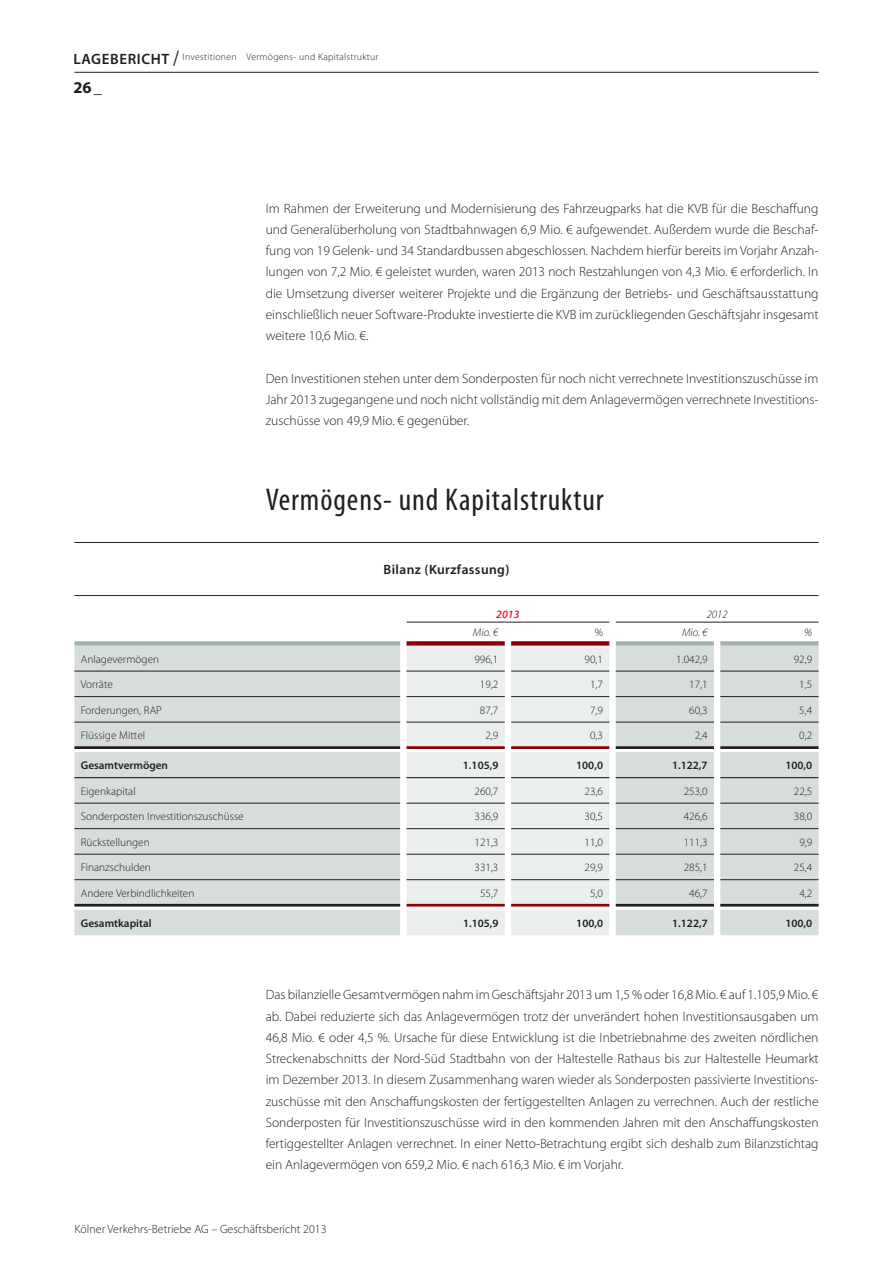
<style>
.page{position:relative;width:893px;height:1263px;background:#fff}
.page>*{position:absolute;margin:0;border:0;box-sizing:border-box;transform-origin:0 0}
.t1{font:condensed 31.5px "Myriad Pro";letter-spacing:.03em;color:#231f20}
.t2{font:700 16.5px "Myriad Pro";color:#231f20}
.t3{font:300 13.5px/21.3px "Myriad Pro";color:#231f20;text-align:justify}
.t4{font:600 13.5px "Myriad Pro";letter-spacing:.03em;color:#231f20}
.t5{font:300 12px "Myriad Pro";color:#231f20}
.t6{font:300 11.25px "Myriad Pro";color:#231f20}
.t7{font:600 11.25px "Myriad Pro";color:#231f20}
.t8{font:italic 300 11.25px "Myriad Pro";color:#231f20}
.t9{font:italic 600 11.25px "Myriad Pro";color:#ee1d23}
.t10{font:300 9.75px "Myriad Pro";letter-spacing:.03em;color:#231f20}
.s1{font-weight:600;font-size:15px}
.s2{font-weight:400;font-stretch:condensed;font-size:21px}
</style>
<div class="page">
<hr style="left:74px;top:72px;width:745px;height:1px;background:#231f20">
<hr style="left:74px;top:542px;width:745px;height:1px;background:#231f20">
<hr style="left:74px;top:595px;width:745px;height:1px;background:#231f20">
<svg style="left:74px;top:641px;width:745px;height:294px;background:#dbdfdd"></svg>
<hr style="left:616px;top:746px;width:98px;height:3px;background:#231f20">
<hr style="left:720px;top:746px;width:99px;height:3px;background:#231f20">
<hr style="left:74px;top:828px;width:326px;height:1px;background:#231f20">
<hr style="left:406px;top:828px;width:99px;height:1px;background:#231f20">
<hr style="left:511px;top:828px;width:98px;height:1px;background:#231f20">
<hr style="left:616px;top:828px;width:98px;height:1px;background:#231f20">
<hr style="left:74px;top:904px;width:326px;height:2px;background:#231f20">
<hr style="left:616px;top:904px;width:98px;height:2px;background:#231f20">
<hr style="left:720px;top:904px;width:99px;height:2px;background:#231f20">
<hr style="left:74px;top:746px;width:326px;height:3px;background:#231f20">
<hr style="left:74px;top:777px;width:326px;height:1px;background:#231f20">
<hr style="left:406px;top:777px;width:99px;height:1px;background:#231f20">
<hr style="left:511px;top:777px;width:98px;height:1px;background:#231f20">
<hr style="left:616px;top:777px;width:98px;height:1px;background:#231f20">
<hr style="left:720px;top:777px;width:99px;height:1px;background:#231f20">
<hr style="left:406px;top:622px;width:99px;height:1px;background:#231f20">
<hr style="left:511px;top:622px;width:98px;height:1px;background:#231f20">
<hr style="left:616px;top:622px;width:98px;height:1px;background:#231f20">
<hr style="left:720px;top:622px;width:99px;height:1px;background:#231f20">
<hr style="left:406px;top:746px;width:99px;height:3px;background:#8b0202">
<hr style="left:511px;top:746px;width:98px;height:3px;background:#8b0202">
<hr style="left:406px;top:904px;width:99px;height:2px;background:#8b0202">
<hr style="left:511px;top:904px;width:98px;height:2px;background:#8b0202">
<hr style="left:74px;top:671px;width:326px;height:1px;background:#231f20">
<hr style="left:406px;top:671px;width:99px;height:1px;background:#231f20">
<hr style="left:511px;top:671px;width:98px;height:1px;background:#231f20">
<hr style="left:616px;top:671px;width:98px;height:1px;background:#231f20">
<hr style="left:720px;top:671px;width:99px;height:1px;background:#231f20">
<hr style="left:74px;top:696px;width:326px;height:1px;background:#231f20">
<hr style="left:406px;top:696px;width:99px;height:1px;background:#231f20">
<hr style="left:511px;top:696px;width:98px;height:1px;background:#231f20">
<hr style="left:616px;top:696px;width:98px;height:1px;background:#231f20">
<hr style="left:720px;top:696px;width:99px;height:1px;background:#231f20">
<hr style="left:74px;top:722px;width:326px;height:1px;background:#231f20">
<hr style="left:406px;top:722px;width:99px;height:1px;background:#231f20">
<hr style="left:511px;top:722px;width:98px;height:1px;background:#231f20">
<hr style="left:616px;top:722px;width:98px;height:1px;background:#231f20">
<hr style="left:720px;top:722px;width:99px;height:1px;background:#231f20">
<hr style="left:74px;top:803px;width:326px;height:1px;background:#231f20">
<hr style="left:406px;top:803px;width:99px;height:1px;background:#231f20">
<hr style="left:511px;top:803px;width:98px;height:1px;background:#231f20">
<hr style="left:616px;top:803px;width:98px;height:1px;background:#231f20">
<hr style="left:720px;top:803px;width:99px;height:1px;background:#231f20">
<hr style="left:720px;top:828px;width:99px;height:1px;background:#231f20">
<hr style="left:74px;top:854px;width:326px;height:1px;background:#231f20">
<hr style="left:406px;top:854px;width:99px;height:1px;background:#231f20">
<hr style="left:511px;top:854px;width:98px;height:1px;background:#231f20">
<hr style="left:616px;top:854px;width:98px;height:1px;background:#231f20">
<hr style="left:720px;top:854px;width:99px;height:1px;background:#231f20">
<hr style="left:74px;top:879px;width:326px;height:1px;background:#231f20">
<hr style="left:406px;top:879px;width:99px;height:1px;background:#231f20">
<hr style="left:511px;top:879px;width:98px;height:1px;background:#231f20">
<hr style="left:616px;top:879px;width:98px;height:1px;background:#231f20">
<hr style="left:720px;top:879px;width:99px;height:1px;background:#231f20">
<p class="t10" style="left:73px;top:51px;width:307px"><span class="s1">LAgebericht</span> <span class="s2">/</span> Investitionen Vermögens- und Kapitalstruktur</p>
<p class="t2" style="left:73px;top:76px;width:30px">26_</p>
<p class="t3" style="left:266px;top:197px;width:554px">Im Rahmen der Erweiterung und Modernisierung des Fahrzeugparks hat die KVB für die Beschaffung und Generalüberholung von Stadtbahnwagen 6,9 Mio. € aufgewendet. Außerdem wurde die Beschaf&shy;fung von 19 Gelenk- und 34 Standardbussen abgeschlossen. Nachdem hierfür bereits im Vorjahr Anzah&shy;lungen von 7,2 Mio. € geleistet wurden, waren 2013 noch Restzahlungen von 4,3 Mio. € erforderlich. In die Umsetzung diverser weiterer Projekte und die Ergänzung der Betriebs- und Geschäftsausstattung einschließlich neuer Software-Produkte investierte die KVB im zurückliegenden Geschäftsjahr insgesamt weitere 10,6 Mio. €.</p>
<p class="t3" style="left:266px;top:367px;width:554px">Den Investitionen stehen unter dem Sonderposten für noch nicht verrechnete Investitionszuschüsse im Jahr 2013 zugegangene und noch nicht vollständig mit dem Anlagevermögen verrechnete Investitions&shy;zuschüsse von 49,9 Mio. € gegenüber.</p>
<h1 class="t1" style="left:266px;top:481px;width:339px">Vermögens- und Kapitalstruktur</h1>
<p class="t4" style="left:384px;top:560px;width:127px">Bilanz (Kurzfassung)</p>
<p class="t9" style="left:496px;top:607px;width:25px">2013</p>
<p class="t8" style="left:707px;top:607px;width:22px">2012</p>
<p class="t8" style="left:473px;top:625px;width:27px">Mio. €</p>
<p class="t6" style="left:595px;top:625px;width:10px">%</p>
<p class="t8" style="left:682px;top:625px;width:27px">Mio. €</p>
<p class="t8" style="left:804px;top:625px;width:10px">%</p>
<p class="t6" style="left:81px;top:652px;width:80px">Anlagevermögen</p>
<p class="t6" style="left:474px;top:652px;width:25px">996,1</p>
<p class="t6" style="left:585px;top:652px;width:20px">90,1</p>
<p class="t6" style="left:676px;top:652px;width:33px">1.042,9</p>
<p class="t6" style="left:794px;top:652px;width:20px">92,9</p>
<p class="t6" style="left:81px;top:677px;width:34px">Vorräte</p>
<p class="t6" style="left:480px;top:677px;width:20px">19,2</p>
<p class="t6" style="left:590px;top:677px;width:14px">1,7</p>
<p class="t6" style="left:689px;top:677px;width:20px">17,1</p>
<p class="t6" style="left:799px;top:677px;width:14px">1,5</p>
<p class="t6" style="left:81px;top:703px;width:83px">Forderungen, RAP</p>
<p class="t6" style="left:480px;top:703px;width:20px">87,7</p>
<p class="t6" style="left:590px;top:703px;width:14px">7,9</p>
<p class="t6" style="left:689px;top:703px;width:20px">60,3</p>
<p class="t6" style="left:799px;top:703px;width:14px">5,4</p>
<p class="t6" style="left:81px;top:728px;width:66px">Flüssige Mittel</p>
<p class="t6" style="left:485px;top:728px;width:14px">2,9</p>
<p class="t6" style="left:590px;top:728px;width:14px">0,3</p>
<p class="t6" style="left:695px;top:728px;width:14px">2,4</p>
<p class="t6" style="left:799px;top:728px;width:14px">0,2</p>
<p class="t7" style="left:81px;top:758px;width:89px">Gesamtvermögen</p>
<p class="t7" style="left:463px;top:758px;width:37px">1.105,9</p>
<p class="t7" style="left:576px;top:758px;width:28px">100,0</p>
<p class="t7" style="left:672px;top:758px;width:37px">1.122,7</p>
<p class="t7" style="left:785px;top:758px;width:28px">100,0</p>
<p class="t6" style="left:81px;top:784px;width:56px">Eigenkapital</p>
<p class="t6" style="left:474px;top:784px;width:25px">260,7</p>
<p class="t6" style="left:585px;top:784px;width:20px">23,6</p>
<p class="t6" style="left:684px;top:784px;width:25px">253,0</p>
<p class="t6" style="left:794px;top:784px;width:20px">22,5</p>
<p class="t6" style="left:81px;top:810px;width:164px">Sonderposten Investitionszuschüsse</p>
<p class="t6" style="left:474px;top:810px;width:25px">336,9</p>
<p class="t6" style="left:585px;top:810px;width:20px">30,5</p>
<p class="t6" style="left:684px;top:810px;width:25px">426,6</p>
<p class="t6" style="left:794px;top:810px;width:20px">38,0</p>
<p class="t6" style="left:81px;top:835px;width:70px">Rückstellungen</p>
<p class="t6" style="left:474px;top:835px;width:25px">121,3</p>
<p class="t6" style="left:585px;top:835px;width:20px">11,0</p>
<p class="t6" style="left:684px;top:835px;width:25px">111,3</p>
<p class="t6" style="left:799px;top:835px;width:14px">9,9</p>
<p class="t6" style="left:81px;top:861px;width:72px">Finanzschulden</p>
<p class="t6" style="left:475px;top:861px;width:25px">331,3</p>
<p class="t6" style="left:585px;top:861px;width:20px">29,9</p>
<p class="t6" style="left:684px;top:861px;width:25px">285,1</p>
<p class="t6" style="left:794px;top:861px;width:20px">25,4</p>
<p class="t6" style="left:81px;top:886px;width:115px">Andere Verbindlichkeiten</p>
<p class="t6" style="left:480px;top:886px;width:20px">55,7</p>
<p class="t6" style="left:590px;top:886px;width:14px">5,0</p>
<p class="t6" style="left:689px;top:886px;width:20px">46,7</p>
<p class="t6" style="left:799px;top:886px;width:14px">4,2</p>
<p class="t7" style="left:81px;top:916px;width:72px">Gesamtkapital</p>
<p class="t7" style="left:463px;top:916px;width:37px">1.105,9</p>
<p class="t7" style="left:576px;top:916px;width:28px">100,0</p>
<p class="t7" style="left:672px;top:916px;width:37px">1.122,7</p>
<p class="t7" style="left:785px;top:916px;width:28px">100,0</p>
<p class="t3" style="left:266px;top:984px;width:554px">Das bilanzielle Gesamtvermögen nahm im Geschäftsjahr 2013 um 1,5 % oder 16,8 Mio. € auf 1.105,9 Mio. € ab. Dabei reduzierte sich das Anlagevermögen trotz der unverändert hohen Investitionsausgaben um 46,8 Mio. € oder 4,5 %. Ursache für diese Entwicklung ist die Inbetriebnahme des zweiten nördlichen Streckenabschnitts der Nord-Süd Stadtbahn von der Haltestelle Rathaus bis zur Haltestelle Heumarkt im Dezember 2013. In diesem Zusammenhang waren wieder als Sonderposten passivierte Investitions&shy;zuschüsse mit den Anschaffungskosten der fertiggestellten Anlagen zu verrechnen. Auch der restliche Sonderposten für Investitionszuschüsse wird in den kommenden Jahren mit den Anschaffungskosten fertiggestellter Anlagen verrechnet. In einer Netto-Betrachtung ergibt sich deshalb zum Bilanzstichtag ein Anlagevermögen von 659,2 Mio. € nach 616,3 Mio. € im Vorjahr.</p>
<p class="t5" style="left:74px;top:1222px;width:254px">Kölner Verkehrs-Betriebe AG – Geschäftsbericht 2013</p>
</div>
